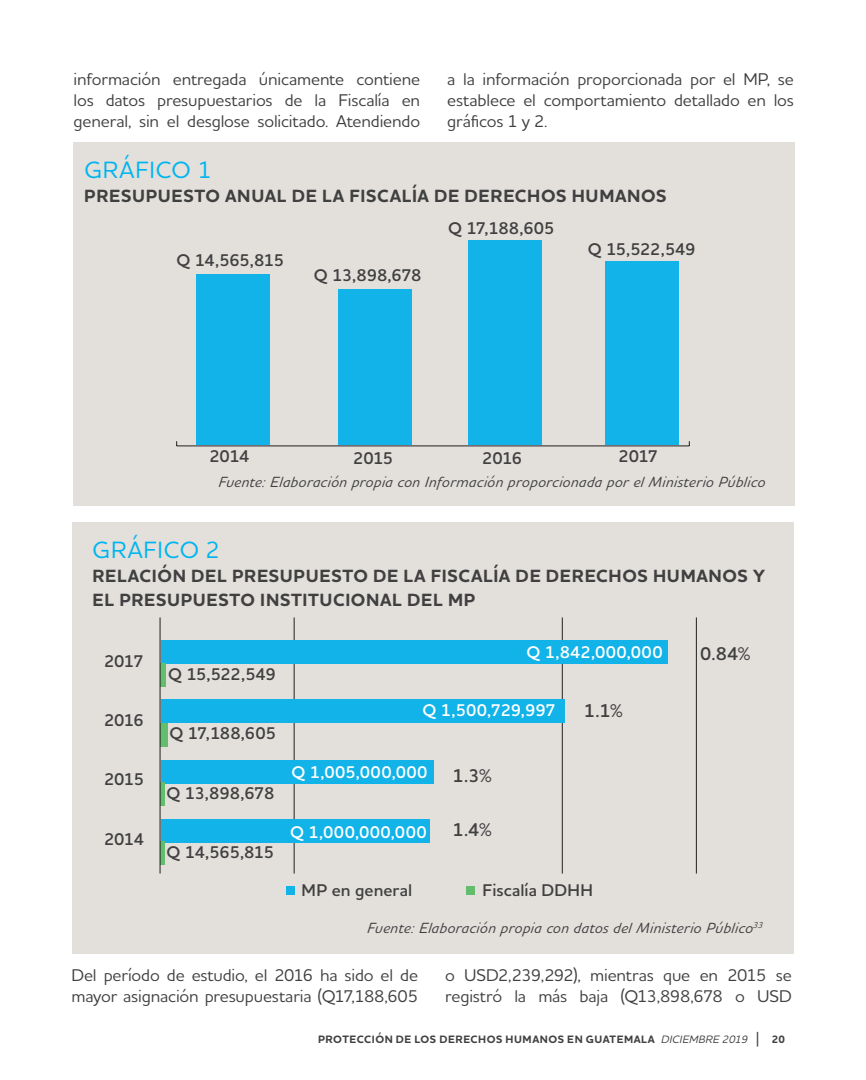
<style>
.page{position:relative;width:866px;height:1080px;background:#fff}
.page>*{position:absolute;margin:0;border:0;box-sizing:border-box;transform-origin:0 0}
.t1{font:500 24px "Houschka Alt Pro";letter-spacing:.035em;color:#00b5ef}
.t2{font:600 18.75px "Houschka Alt Pro";color:#404041}
.t3{font:700 18px/24px "Houschka Alt Pro";letter-spacing:.035em;color:#404041}
.t4{font:500 17.25px/20.7px "Houschka Alt Pro";letter-spacing:-.01em;color:#404041}
.t5{font:600 17.25px "Houschka Alt Pro";letter-spacing:-.015em;color:#404041}
.t6{font:600 17.25px "Houschka Alt Pro";letter-spacing:.02em;color:#fff}
.t7{font:600 17.25px "Houschka Alt Pro";letter-spacing:-.01em;color:#fff}
.t8{font:600 17.25px "Houschka Alt Pro";letter-spacing:.005em;color:#404041}
.t9{font:italic 500 15px "Houschka Alt Pro";letter-spacing:.03em;color:#404041}
.t10{font:700 10.95px "Houschka Alt Pro";letter-spacing:.045em;color:#404041}
.s1{font-weight:500;font-style:italic}
.s2{font-weight:500;font-size:16.35px}
</style>
<div class="page">
<div style="left:73px;top:142px;width:721px;height:363px;background:#e3e0dc"></div>
<hr style="left:177px;top:446px;width:512px;height:1px;background:#221f1f">
<div style="left:196px;top:274px;width:74px;height:171px;background:#11b3e8"></div>
<div style="left:338px;top:290px;width:73px;height:155px;background:#11b3e8"></div>
<div style="left:468px;top:240px;width:73px;height:205px;background:#11b3e8"></div>
<div style="left:605px;top:262px;width:73px;height:183px;background:#11b3e8"></div>
<div style="left:72px;top:523px;width:721px;height:431px;background:#e3e0dc"></div>
<hr style="left:294px;top:617px;width:1px;height:257px;background:#221f1f">
<hr style="left:561px;top:617px;width:1px;height:257px;background:#221f1f">
<hr style="left:695px;top:617px;width:1px;height:257px;background:#221f1f">
<div style="left:161px;top:699px;width:403px;height:24px;background:#11b3e8"></div>
<div style="left:161px;top:760px;width:272px;height:24px;background:#11b3e8"></div>
<div style="left:161px;top:819px;width:268px;height:23px;background:#11b3e8"></div>
<div style="left:161px;top:640px;width:506px;height:24px;background:#11b3e8"></div>
<div style="left:160px;top:663px;width:6px;height:24px;background:#62bd6d"></div>
<div style="left:286px;top:886px;width:8px;height:9px;background:#11b3e8"></div>
<div style="left:466px;top:886px;width:8px;height:9px;background:#62bd6d"></div>
<div style="left:160px;top:723px;width:7px;height:24px;background:#62bd6d"></div>
<hr style="left:161px;top:782px;width:4px;height:23px;background:#62bd6d">
<div style="left:160px;top:841px;width:5px;height:24px;background:#62bd6d"></div>
<hr style="left:160px;top:617px;width:1px;height:257px;background:#221f1f">
<p class="t4" style="left:74px;top:68px;width:348px;text-align:justify">información entregada únicamente contiene los datos presupuestarios de la Fiscalía en general, sin el desglose solicitado. Atendiendo</p>
<p class="t4" style="left:447px;top:68px;width:348px;text-align:justify">a la información proporcionada por el MP, se establece el comportamiento detallado en los gráficos 1 y 2.</p>
<h1 class="t1" style="left:84px;top:155px;width:129px">GRÁFICO 1</h1>
<p class="t3" style="left:84px;top:183px;width:583px">PRESUPUESTO ANUAL DE LA FISCALÍA DE DERECHOS HUMANOS</p>
<p class="t5" style="left:176px;top:253px;width:109px">Q 14,565,815</p>
<p class="t5" style="left:314px;top:268px;width:109px">Q 13,898,678</p>
<p class="t5" style="left:448px;top:221px;width:108px">Q 17,188,605</p>
<p class="t5" style="left:587px;top:242px;width:109px">Q 15,522,549</p>
<p class="t5" style="left:209px;top:449px;width:42px">2014</p>
<p class="t5" style="left:353px;top:451px;width:42px">2015</p>
<p class="t5" style="left:482px;top:451px;width:41px">2016</p>
<p class="t5" style="left:618px;top:449px;width:41px">2017</p>
<p class="t9" style="left:218px;top:476px;width:550px">Fuente: Elaboración propia con Información proporcionada por el Ministerio Público</p>
<h1 class="t1" style="left:92px;top:535px;width:129px">GRÁFICO 2</h1>
<p class="t3" style="left:92px;top:563px;width:674px">RELACIÓN DEL PRESUPUESTO DE LA FISCALÍA DE DERECHOS HUMANOS Y<br>EL PRESUPUESTO INSTITUCIONAL DEL MP</p>
<p class="t5" style="left:104px;top:654px;width:41px">2017</p>
<p class="t5" style="left:104px;top:713px;width:41px">2016</p>
<p class="t5" style="left:104px;top:772px;width:42px">2015</p>
<p class="t5" style="left:104px;top:831px;width:42px">2014</p>
<p class="t5" style="left:168px;top:667px;width:109px">Q 15,522,549</p>
<p class="t5" style="left:169px;top:726px;width:108px">Q 17,188,605</p>
<p class="t5" style="left:166px;top:786px;width:109px">Q 13,898,678</p>
<p class="t5" style="left:166px;top:845px;width:109px">Q 14,565,815</p>
<p class="t6" style="left:526px;top:645px;width:138px">Q 1,842,000,000</p>
<p class="t7" style="left:422px;top:703px;width:135px">Q 1,500,729,997</p>
<p class="t6" style="left:291px;top:765px;width:138px">Q 1,005,000,000</p>
<p class="t6" style="left:290px;top:825px;width:138px">Q 1,000,000,000</p>
<p class="t2" style="left:452px;top:768px;width:41px">1.3%</p>
<p class="t2" style="left:452px;top:822px;width:41px">1.4%</p>
<p class="t2" style="left:583px;top:703px;width:40px">1.1%</p>
<p class="t8" style="left:301px;top:883px;width:112px">MP en general</p>
<p class="t5" style="left:482px;top:883px;width:112px">Fiscalía DDHH</p>
<p class="t2" style="left:700px;top:646px;width:52px">0.84%</p>
<p class="t9" style="left:367px;top:922px;width:399px">Fuente: Elaboración propia con datos del Ministerio Público<sup>33</sup></p>
<p class="t4" style="left:71px;top:965px;width:348px">Del período de estudio, el 2016 ha sido el de mayor asignación presupuestaria (Q17,188,605</p>
<p class="t4" style="left:445px;top:965px;width:348px">o USD2,239,292), mientras que en 2015 se registró la más baja (Q13,898,678 o USD</p>
<p class="t10" style="left:318px;top:1033px;width:468px">PROTECCIÓN DE LOS DERECHOS HUMANOS EN GUATEMALA <span class="s1">DICIEMBRE 2019</span> <span class="s2">|</span> 20</p>
</div>
